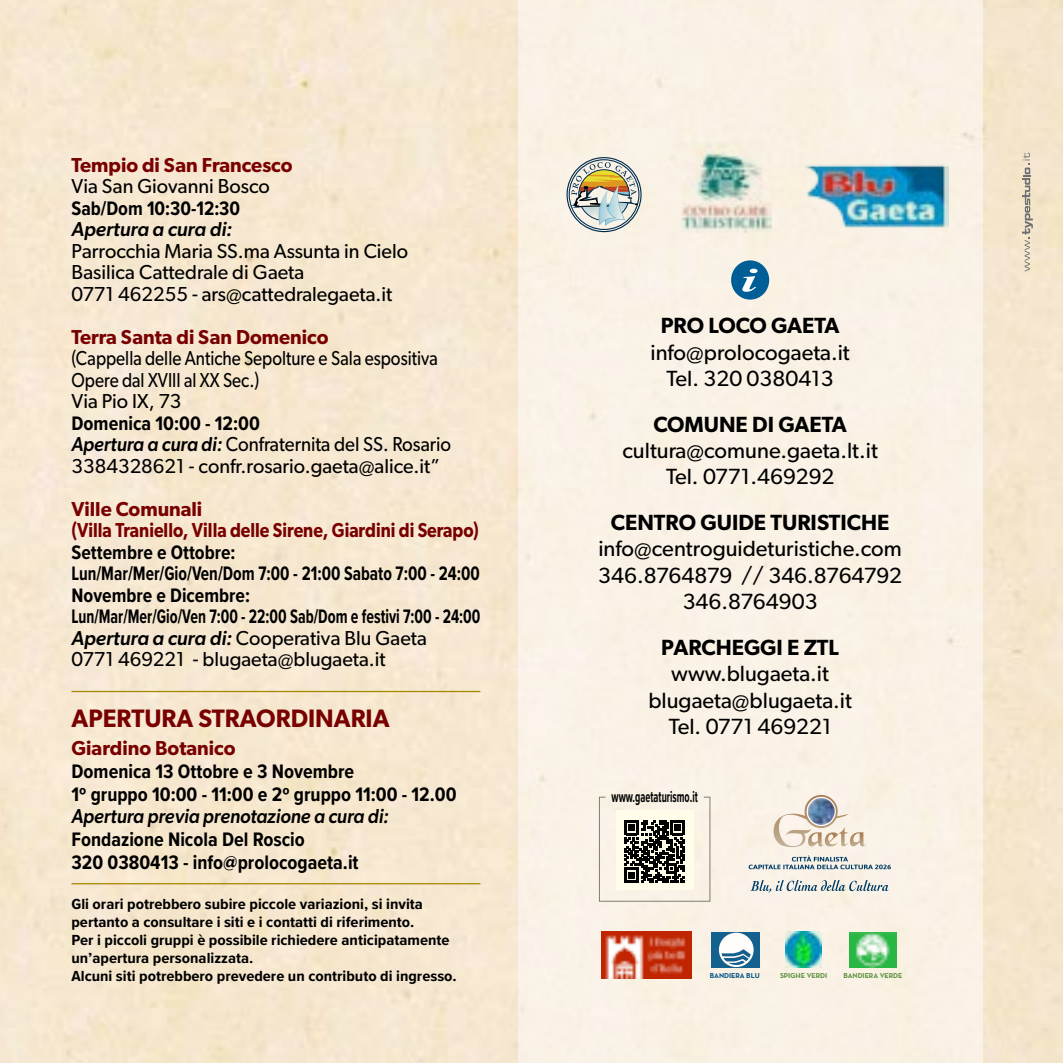
<style>
.page{position:relative;width:1063px;height:1063px;background:#fff}
.page>*{position:absolute;margin:0;border:0;box-sizing:border-box;transform-origin:0 0}
.t1{font:600 25.25px "Gibson";color:#790000}
.t2{font:22px/26.5px "Gibson";color:#000;text-align:center}
.t3{font:600 22px "Gibson";color:#000}
.t4{font:700 20.25px/21.5px "Proxima Nova Cond";color:#000}
.t5{font:20.25px/21.5px "Gibson";color:#000}
.t6{font:600 20.25px/21.5px "Gibson";color:#790000}
.t7{font:20.25px/21.5px "Gibson";color:#000;scale:.92 1}
.t8{font:20.25px/21.5px "Gibson";color:#000;scale:.84 1}
.t9{font:italic 500 20.25px "Gibson";color:#000;scale:.92 1}
.t10{font:italic 500 20.25px "Gibson";color:#000}
.t11{font:700 16px "Proxima Nova Cond";color:#000;scale:.65 1}
.t12{font:700 15.25px/18.2px "Proxima Nova Cond";color:#000;scale:1.11 1}
.t13{font:700 7.25px "Neutra Text";letter-spacing:-.005em;color:#5c913f}
.t14{font:700 7.25px "Neutra Text";letter-spacing:-.005em;color:#005387}
.s1{font-weight:500;font-style:italic}
</style>
<div class="page">
<img style="left:0;top:0;width:1063px;height:1063px">
<div style="left:518px;top:0;width:464px;height:1063px;background:#faf2e6"></div>
<svg style="left:1022px;top:153px;width:11px;height:119px"></svg>
<div style="left:731px;top:260px;width:38px;height:40px;background:#005e96;border-radius:50%"></div>
<svg style="left:742px;top:269px;width:16px;height:23px"></svg>
<img style="left:805px;top:164px;width:144px;height:64px">
<div style="left:569px;top:159px;width:70px;height:71px;border:1px solid #003057;border-radius:50%"></div>
<div style="left:567px;top:157px;width:75px;height:75px;border:1px solid #003057;border-radius:50%"></div>
<svg style="left:571px;top:162px;width:66px;height:64px"></svg>
<img style="left:682px;top:143px;width:89px;height:89px">
<hr style="left:72px;top:691px;width:408px;height:1px;background:#a48700">
<hr style="left:72px;top:883px;width:408px;height:1px;background:#a48700">
<svg style="left:599px;top:796px;width:112px;height:106px"></svg>
<svg style="left:774px;top:795px;width:92px;height:52px"></svg>
<svg style="left:807px;top:797px;width:29px;height:29px"></svg>
<img style="left:808px;top:798px;width:27px;height:27px;border-radius:13px">
<svg style="left:750px;top:880px;width:139px;height:13px"></svg>
<svg style="left:749px;top:856px;width:142px;height:13px"></svg>
<img style="left:601px;top:932px;width:90px;height:46px">
<div style="left:711px;top:932px;width:49px;height:36px;background:#14608e"></div>
<div style="left:719px;top:933px;width:35px;height:34px;background:#fff;border-radius:50%"></div>
<svg style="left:721px;top:949px;width:30px;height:16px"></svg>
<img style="left:785px;top:931px;width:37px;height:37px">
<img style="left:850px;top:933px;width:46px;height:34px">
<p class="t6" style="left:72px;top:153px;width:223px">Tempio di San Francesco</p>
<p class="t5" style="left:72px;top:175px;width:200px">Via San Giovanni Bosco</p>
<p class="t4" style="left:72px;top:197px;width:170px">Sab/Dom 10:30-12:30</p>
<p class="t10" style="left:72px;top:217px;width:162px">Apertura a cura di:</p>
<p class="t5" style="left:72px;top:240px;width:338px">Parrocchia Maria SS.ma Assunta in Cielo<br>Basilica Cattedrale di Gaeta<br>0771 462255 - ars@cattedralegaeta.it</p>
<p class="t6" style="left:72px;top:326px;width:259px">Terra Santa di San Domenico</p>
<p class="t8" style="left:72px;top:347px;width:438px">(Cappella delle Antiche Sepolture e Sala espositiva<br>Opere dal XVIII al XX Sec.)<br>Via Pio IX, 73</p>
<p class="t4" style="left:72px;top:412px;width:190px">Domenica 10:00 - 12:00</p>
<p class="t7" style="left:72px;top:433px;width:414px"><span class="s1">Apertura a cura di:</span> Confraternita del SS. Rosario<br>3384328621 - confr.rosario.gaeta@alice.it”</p>
<p class="t6" style="left:72px;top:498px;width:409px">Ville Comunali<br>(Villa Traniello, Villa delle Sirene, Giardini di Serapo)</p>
<p class="t4" style="left:72px;top:541px;width:410px">Settembre e Ottobre:<br>Lun/Mar/Mer/Gio/Ven/Dom 7:00 - 21:00 Sabato 7:00 - 24:00<br>Novembre e Dicembre:<br>Lun/Mar/Mer/Gio/Ven 7:00 - 22:00 Sab/Dom e festivi 7:00 - 24:00</p>
<p class="t5" style="left:72px;top:627px;width:357px"><span class="s1">Apertura a cura di:</span> Cooperativa Blu Gaeta<br>0771 469221 - blugaeta@blugaeta.it</p>
<p class="t1" style="left:72px;top:703px;width:320px">APERTURA STRAORDINARIA</p>
<p class="t6" style="left:72px;top:737px;width:166px">Giardino Botanico</p>
<p class="t4" style="left:72px;top:759px;width:387px;line-height:22.8px">Domenica 13 Ottobre e 3 Novembre<br>1º gruppo 10:00 - 11:00 e 2º gruppo 11:00 - 12.00</p>
<p class="t9" style="left:72px;top:804px;width:346px">Apertura previa prenotazione a cura di:</p>
<p class="t4" style="left:72px;top:828px;width:289px;line-height:22.8px">Fondazione Nicola Del Roscio<br>320 0380413 - info@prolocogaeta.it</p>
<p class="t12" style="left:72px;top:894px;width:349px">Gli orari potrebbero subire piccole variazioni, si invita pertanto a consultare i siti e i contatti di riferimento.<br>Per i piccoli gruppi è possibile richiedere anticipatamente un’apertura personalizzata.<br>Alcuni siti potrebbero prevedere un contributo di ingresso.</p>
<p class="t3" style="left:661px;top:312px;width:180px">PRO LOCO GAETA</p>
<p class="t2" style="left:650px;top:338px;width:201px">info@prolocogaeta.it<br>Tel. 320 0380413</p>
<p class="t3" style="left:654px;top:411px;width:195px">COMUNE DI GAETA</p>
<p class="t2" style="left:622px;top:437px;width:257px">cultura@comune.gaeta.lt.it<br>Tel. 0771.469292</p>
<p class="t3" style="left:611px;top:509px;width:280px">CENTRO GUIDE TURISTICHE</p>
<p class="t2" style="left:598px;top:535px;width:305px">info@centroguideturistiche.com<br>346.8764879 // 346.8764792<br>346.8764903</p>
<p class="t3" style="left:661px;top:634px;width:179px">PARCHEGGI E ZTL</p>
<p class="t2" style="left:648px;top:660px;width:205px">www.blugaeta.it blugaeta@blugaeta.it<br>Tel. 0771 469221</p>
<p class="t11" style="left:611px;top:785px;width:134px">www.gaetaturismo.it</p>
<p class="t14" style="left:710px;top:971px;width:51px">BANDIERA BLU</p>
<p class="t13" style="left:780px;top:971px;width:49px">SPIGHE VERDI</p>
<p class="t13" style="left:843px;top:971px;width:61px">BANDIERA VERDE</p>
</div>
